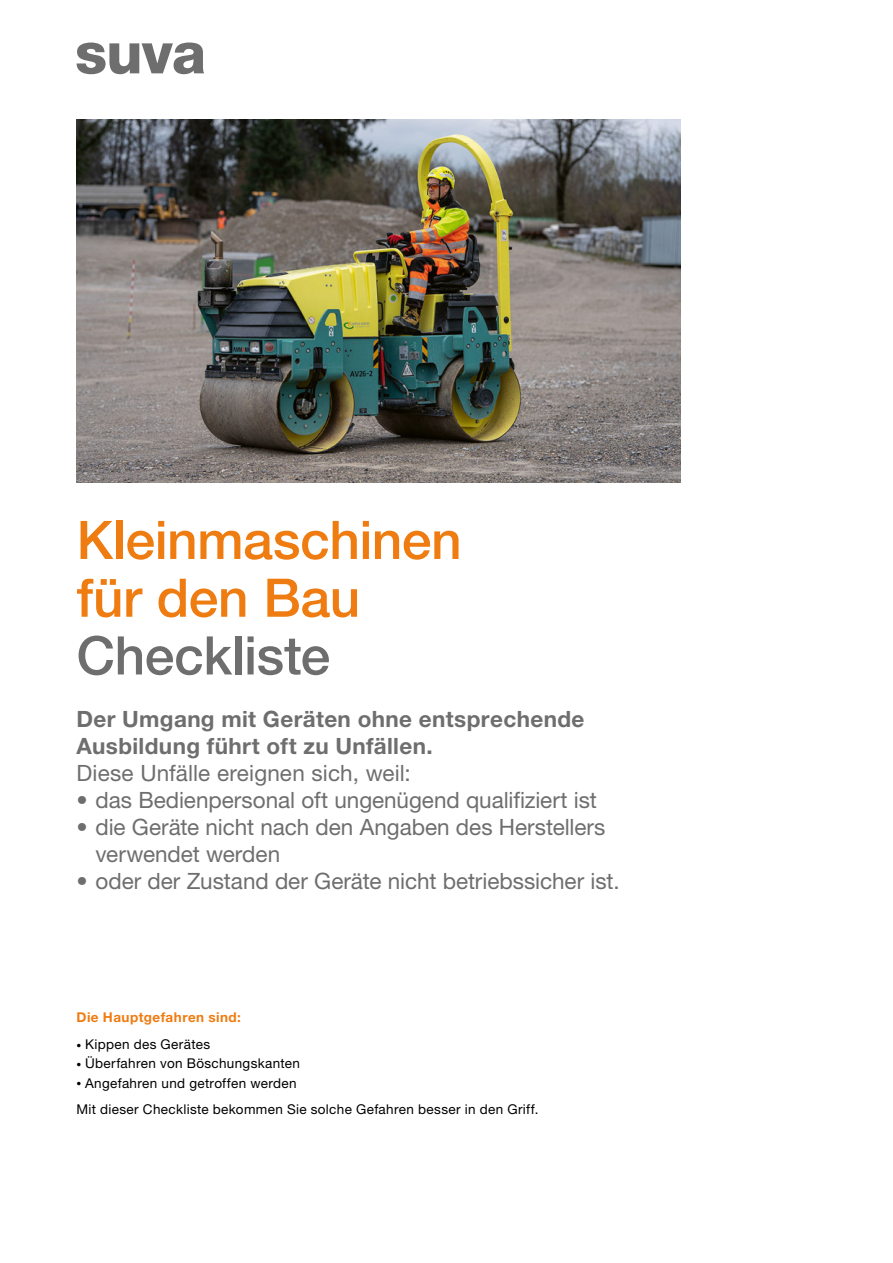
<style>
.page{position:relative;width:893px;height:1263px;background:#fff}
.page>*{position:absolute;margin:0;border:0;box-sizing:border-box;transform-origin:0 0}
.t1{font:500 53.25px/57.8px "Helvetica Neue LT Std";letter-spacing:-.005em;color:#ef7c11}
.t2{font:500 53.25px "Helvetica Neue LT Std";letter-spacing:-.01em;color:#6e6e6e}
.t3{font:22.5px/27px "Helvetica Neue LT Std";color:#6e6e6e}
.t4{font:700 22.5px/27px "Helvetica Neue LT Std";letter-spacing:.015em;color:#6e6e6e}
.t5{font:13.5px/26.5px "Helvetica Neue LT Std";letter-spacing:.025em;color:#000}
.t6{font:700 13.5px "Helvetica Neue LT Std";letter-spacing:.035em;color:#ef7c11}
.s1{font-weight:300;font-size:9.75px}
</style>
<div class="page">
<svg style="left:77px;top:43px;width:127px;height:31px"></svg>
<img style="left:77px;top:119px;width:603px;height:364px">
<h1 class="t1" style="left:77px;top:511px;width:387px">Kleinmaschinen für den Bau</h1>
<h1 class="t2" style="left:77px;top:624px;width:255px">Checkliste</h1>
<p class="t4" style="left:77px;top:705px;width:509px">Der Umgang mit Geräten ohne entsprechende<br>Ausbildung führt oft zu Unfällen.</p>
<p class="t3" style="left:77px;top:759px;width:336px">Diese Unfälle ereignen sich, weil:</p>
<p class="t3" style="left:77px;top:786px;width:522px">• das Bedienpersonal oft ungenügend qualifiziert ist</p>
<p class="t3" style="left:96px;top:813px;width:511px;text-indent:-19px">• die Geräte nicht nach den Angaben des Herstellers verwendet werden</p>
<p class="t3" style="left:77px;top:867px;width:545px">• oder der Zustand der Geräte nicht betriebssicher ist.</p>
<p class="t6" style="left:77px;top:1008px;width:166px">Die Hauptgefahren sind:</p>
<p class="t5" style="left:77px;top:1031px;width:135px"><span class="s1">•</span> Kippen des Gerätes</p>
<p class="t5" style="left:77px;top:1050px;width:225px"><span class="s1">•</span> Überfahren von Böschungskanten</p>
<p class="t5" style="left:77px;top:1069px;width:463px"><span class="s1">•</span> Angefahren und getroffen werden<br>Mit dieser Checkliste bekommen Sie solche Gefahren besser in den Griff.</p>
</div>
